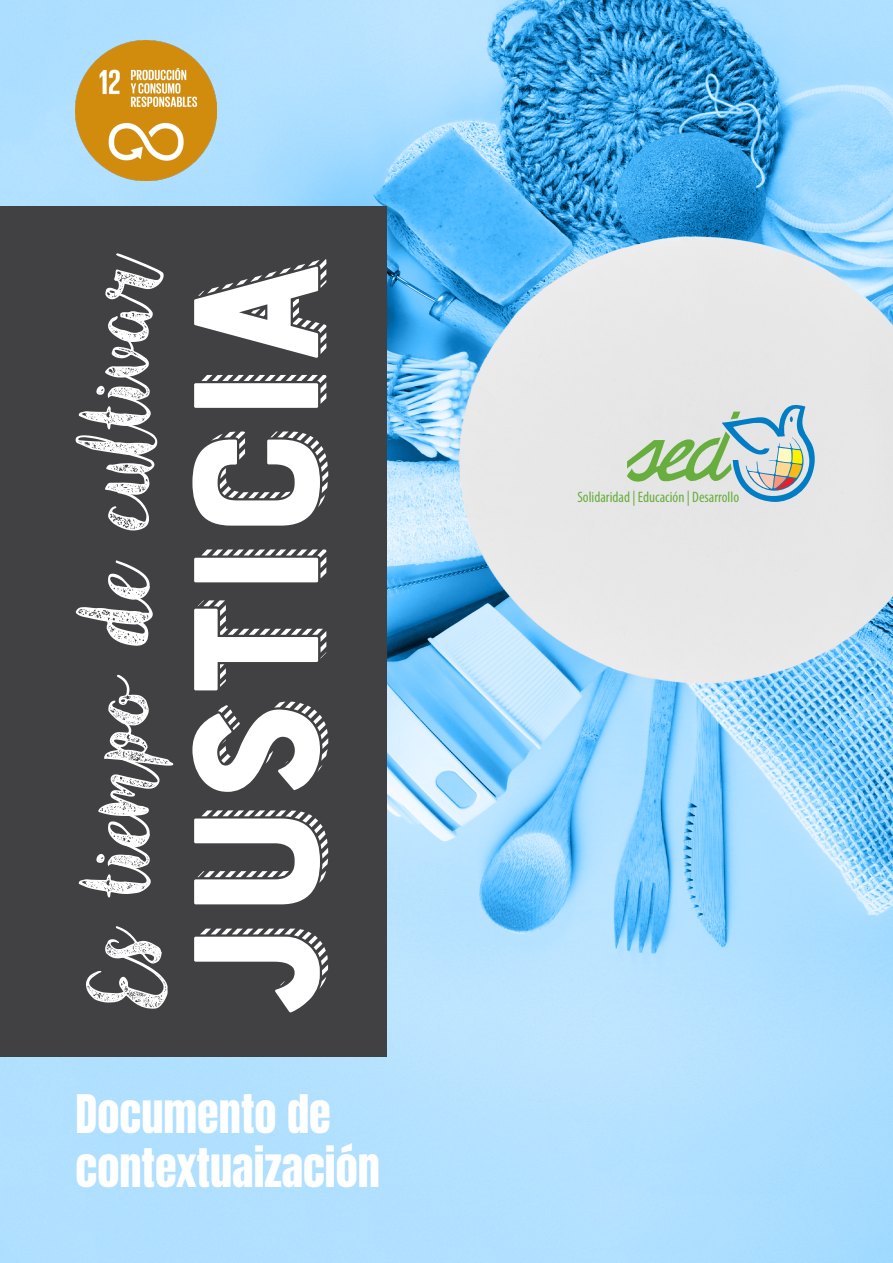
<style>
.page{position:relative;width:893px;height:1263px;background:#fff}
.page>*{position:absolute;margin:0;border:0;box-sizing:border-box;transform-origin:0 0}
.t1{font:187.8px "Bourton Drop Stripes A";color:#fff}
.t2{font:94.2px "Angeline Vintage";color:#fff}
.t3{font:44.4px/53.8px "Anton";color:#fff}
.t4{font:condensed 15.15px "Myriad Pro";color:#67ae3e}
</style>
<div class="page">
<img style="left:0;top:0;width:893px;height:1263px">
<div style="left:0;top:206px;width:387px;height:851px;background:#414042"></div>
<img style="left:76px;top:41px;width:140px;height:140px">
<svg style="left:627px;top:404px;width:188px;height:98px;background:#bbd0c6"></svg>
<h2 class="t2" style="left:59px;top:1012px;width:760px;rotate:-90deg">Es tiempo de cultivar</h2>
<h1 class="t1" style="left:139px;top:1016px;width:760px;rotate:-90deg">JUSTICIA</h1>
<h3 class="t3" style="left:76px;top:1091px;width:306px">Documento de contextuaización</h3>
<p class="t4" style="left:577px;top:488px;width:163px">Solidaridad | Educación | Desarrollo</p>
</div>
